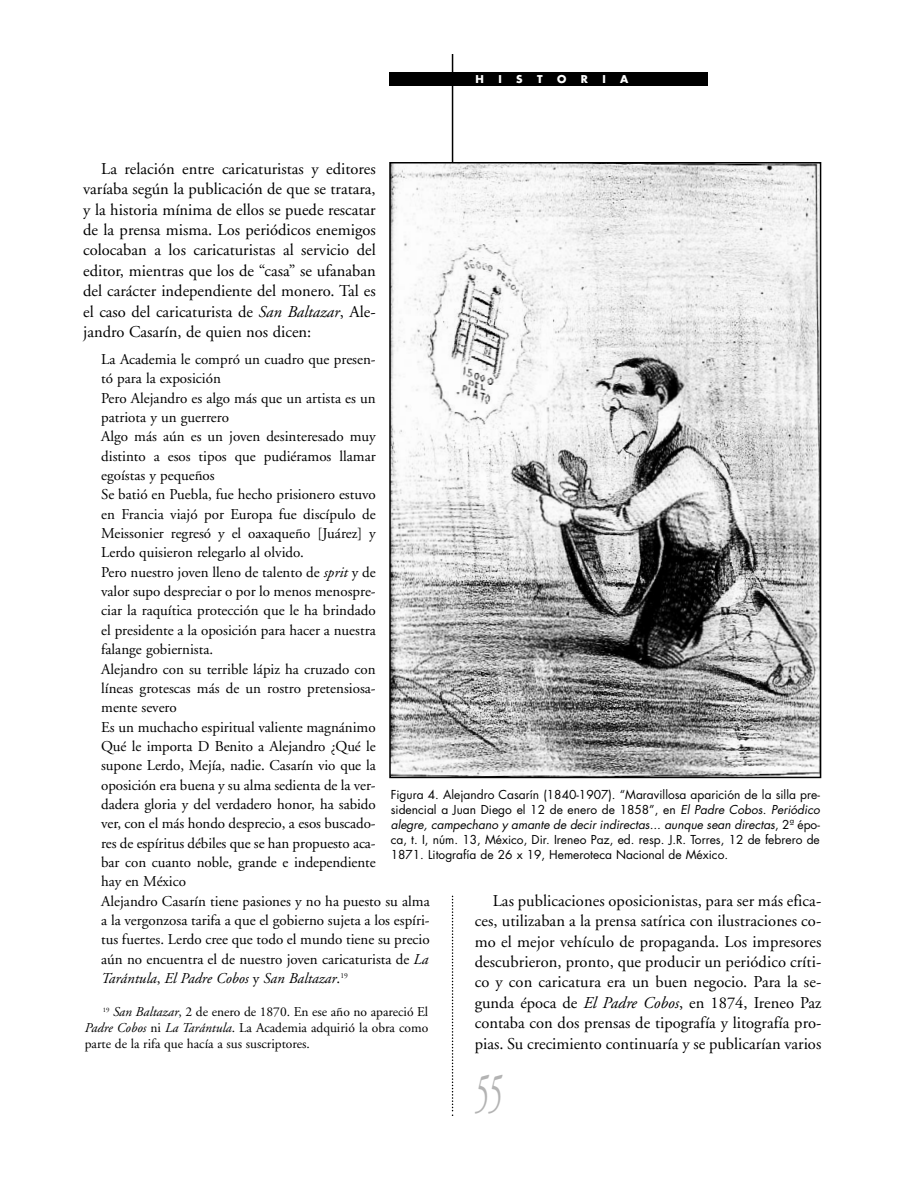
<style>
.page{position:relative;width:918px;height:1188px;background:#fff}
.page>*{position:absolute;margin:0;border:0;box-sizing:border-box;transform-origin:0 0}
.t1{font:italic 54px "Adobe Garamond";color:#b3b3b3;scale:.5 1}
.t2{font:16.5px/20.4px "Adobe Garamond";color:#000;text-align:justify}
.t3{font:15px/19.4px "Adobe Garamond";color:#000}
.t4{font:13.5px/15.9px "Adobe Garamond";color:#000;text-align:justify}
.t5{font:12px/15px "Futura";color:#000;text-align:justify}
.t6{font:700 10.5px "Futura";color:#fff}
.s1{font-style:italic}
</style>
<div class="page">
<hr style="left:452px;top:54px;width:1px;height:306px;background:#000">
<svg style="left:452px;top:895px;width:1px;height:221px"></svg>
<div style="left:389px;top:72px;width:319px;height:14px;background:#000"></div>
<img style="left:392px;top:165px;width:426px;height:610px">
<div style="left:389px;top:162px;width:432px;height:616px;border:2px solid #000"></div>
<p class="t6" style="left:476px;top:74px;width:10px">H</p>
<p class="t6" style="left:498px;top:74px;width:5px">I</p>
<p class="t6" style="left:516px;top:74px;width:8px">S</p>
<p class="t6" style="left:537px;top:74px;width:7px">T</p>
<p class="t6" style="left:557px;top:74px;width:11px">O</p>
<p class="t6" style="left:581px;top:74px;width:9px">R</p>
<p class="t6" style="left:602px;top:74px;width:5px">I</p>
<p class="t6" style="left:620px;top:74px;width:10px">A</p>
<p class="t2" style="left:83px;top:160px;width:294px;text-indent:18px">La relación entre caricaturistas y editores varíaba según la publicación de que se tratara, y la historia mínima de ellos se puede rescatar de la prensa misma. Los periódicos enemigos colocaban a los caricaturistas al servicio del editor, mientras que los de “casa” se ufanaban del carácter independiente del monero. Tal es el caso del caricaturista de <span class="s1">San Baltazar</span>, Ale&shy;jandro Casarín, de quien nos dicen:</p>
<p class="t3" style="left:101px;top:351px;width:330px">La Academia le compró un cuadro que presen-<br>tó para la exposición<br>Pero Alejandro es algo más que un artista es un<br>patriota y un guerrero<br>Algo más aún es un joven desinteresado muy<br>distinto a esos tipos que pudiéramos llamar<br>egoístas y pequeños<br>Se batió en Puebla, fue hecho prisionero estuvo<br>en Francia viajó por Europa fue discípulo de Meissonier regresó y el oaxaqueño [Juárez] y<br>Lerdo quisieron relegarlo al olvido.<br>Pero nuestro joven lleno de talento de <span class="s1">sprit</span> y de<br>valor supo despreciar o por lo menos menospre-<br>ciar la raquítica protección que le ha brindado<br>el presidente a la oposición para hacer a nuestra<br>falange gobiernista.<br>Alejandro con su terrible lápiz ha cruzado con<br>líneas grotescas más de un rostro pretensiosa-<br>mente severo<br>Es un muchacho espiritual valiente magnánimo<br>Qué le importa D Benito a Alejandro ¿Qué le<br>supone Lerdo, Mejía, nadie. Casarín vio que la oposición era buena y su alma sedienta de la ver-<br>dadera gloria y del verdadero honor, ha sabido<br>ver, con el más hondo desprecio, a esos buscado-<br>res de espíritus débiles que se han propuesto aca-<br>bar con cuanto noble, grande e independiente<br>hay en México<br>Alejandro Casarín tiene pasiones y no ha puesto su alma a la vergonzosa tarifa a que el gobierno sujeta a los espíri&shy;tus fuertes. Lerdo cree que todo el mundo tiene su precio aún no encuentra el de nuestro joven caricaturista de <span class="s1">La Tarántula</span>, <span class="s1">El Padre Cobos</span> y <span class="s1">San Baltazar</span>.<sup>19</sup></p>
<p class="t5" style="left:391px;top:788px;width:431px">Figura 4. Alejandro Casarín (1840-1907). “Maravillosa aparición de la silla pre&shy;sidencial a Juan Diego el 12 de enero de 1858”, en <span class="s1">El Padre Cobos</span>. <span class="s1">Periódico alegre, campechano y amante de decir indirectas... aunque sean directas</span>, 2ª épo&shy;ca, t. I, núm. 13, México, Dir. Ireneo Paz, ed. resp. J.R. Torres, 12 de febrero de 1871. Litografía de 26 x 19, Hemeroteca Nacional de México.</p>
<p class="t2" style="left:475px;top:892px;width:348px;text-indent:18px">Las publicaciones oposicionistas, para ser más efica&shy;ces, utilizaban a la prensa satírica con ilustraciones co&shy;mo el mejor vehículo de propaganda. Los impresores descubrieron, pronto, que producir un periódico críti&shy;co y con caricatura era un buen negocio. Para la se&shy;gunda época de <span class="s1">El Padre Cobos</span>, en 1874, Ireneo Paz contaba con dos prensas de tipografía y litografía pro&shy;pias. Su crecimiento continuaría y se publicarían varios</p>
<h1 class="t1" style="left:475px;top:1071px;width:55px">55</h1>
<p class="t4" style="left:85px;top:1005px;width:345px;text-indent:18px"><sup>19</sup> <span class="s1">San Baltazar</span>, 2 de enero de 1870. En ese año no apareció El <span class="s1">Padre Cobos</span> ni <span class="s1">La Tarántula</span>. La Academia adquirió la obra como parte de la rifa que hacía a sus suscriptores.</p>
</div>
